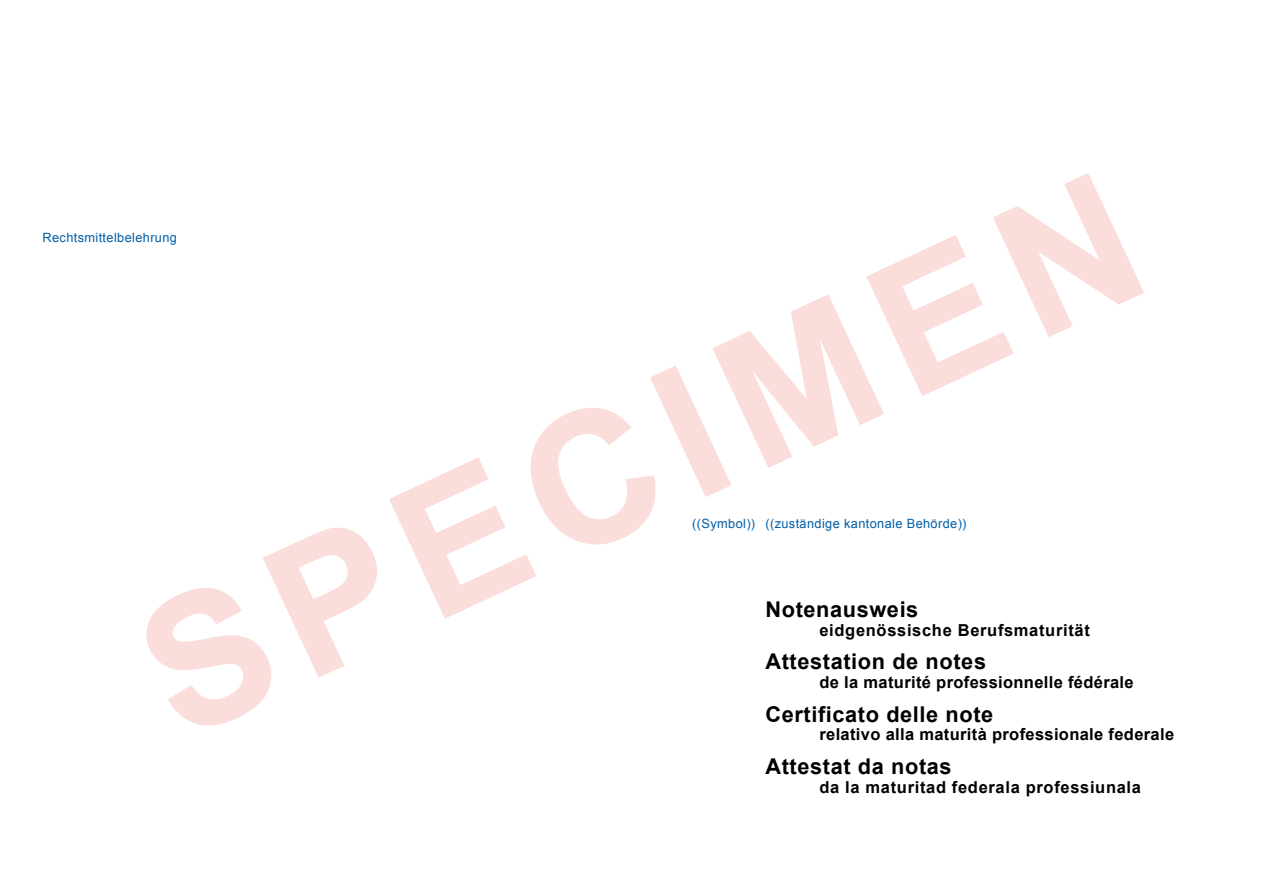
<style>
.page{position:relative;width:1263px;height:893px;background:#fff}
.page>*{position:absolute;margin:0;border:0;box-sizing:border-box;transform-origin:0 0}
.t1{font:700 21.75px "Arial";letter-spacing:.03em;color:#000}
.t2{font:700 16.5px "Arial";letter-spacing:.02em;color:#000}
.t3{font:700 16.5px "Arial";letter-spacing:.04em;color:#000}
.t4{font:12.75px "Arial";letter-spacing:.03em;color:#005ea8}
</style>
<div class="page">
<svg style="left:146px;top:173px;width:998px;height:553px"></svg>
<p class="t4" style="left:43px;top:229px;width:136px">Rechtsmittelbelehrung</p>
<p class="t4" style="left:692px;top:515px;width:276px">((Symbol)) ((zuständige kantonale Behörde))</p>
<h1 class="t1" style="left:765px;top:595px;width:154px">Notenausweis</h1>
<p class="t3" style="left:819px;top:619px;width:272px">eidgenössische Berufsmaturität</p>
<h1 class="t1" style="left:765px;top:647px;width:222px">Attestation de notes</h1>
<p class="t2" style="left:819px;top:671px;width:316px">de la maturité professionnelle fédérale</p>
<h1 class="t1" style="left:765px;top:700px;width:229px">Certificato delle note</h1>
<p class="t2" style="left:819px;top:724px;width:356px">relativo alla maturità professionale federale</p>
<h1 class="t1" style="left:765px;top:752px;width:188px">Attestat da notas</h1>
<p class="t3" style="left:819px;top:776px;width:323px">da la maturitad federala professiunala</p>
</div>
